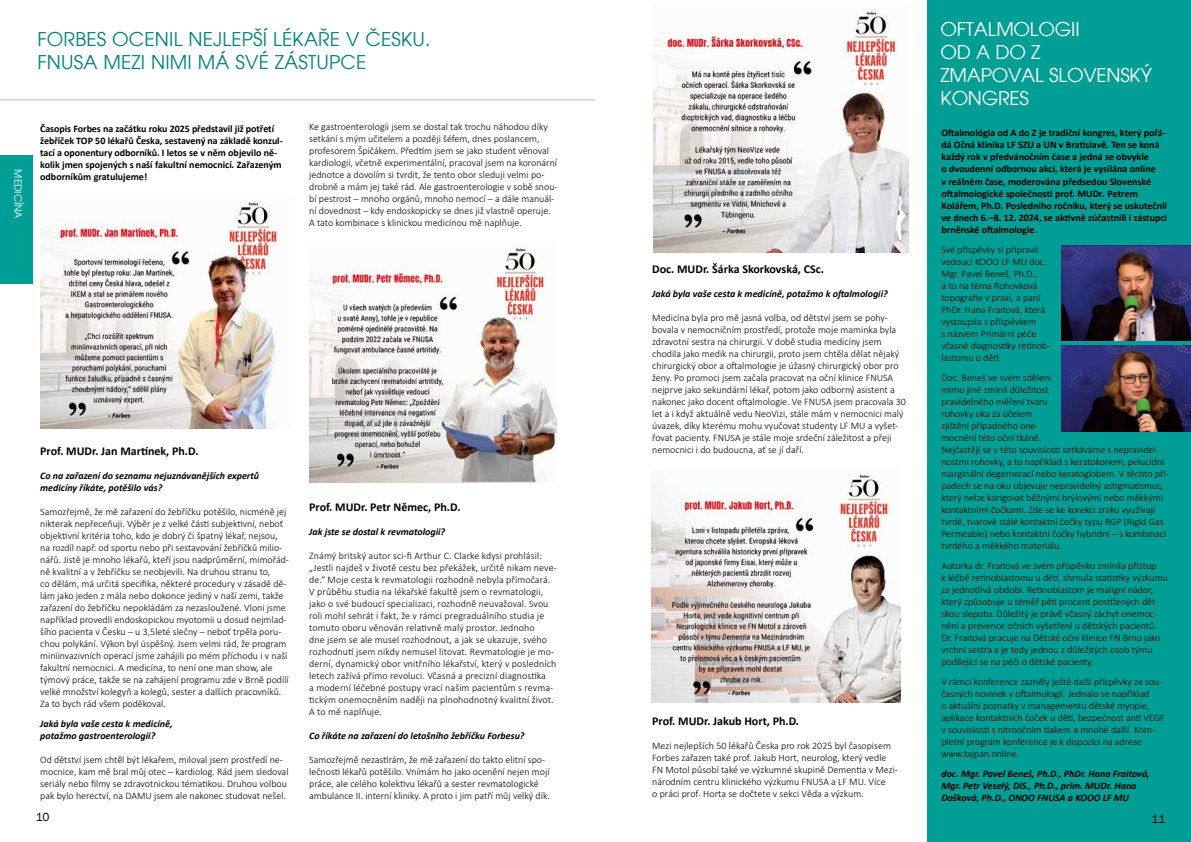
<style>
.page{position:relative;width:1191px;height:842px;background:#fff}
.page>*{position:absolute;margin:0;border:0;box-sizing:border-box;transform-origin:0 0}
.t1{font:19px/23px "Avalon CE";letter-spacing:.01em;color:#00827a}
.t2{font:19px/23px "Avalon CE";letter-spacing:-.01em;color:#fff}
.t3{font:700 12px "Calibri";color:#000}
.t4{font:12px "Franklin Gothic";color:#000}
.t5{font:300 10px/12px "Calibri";color:#000}
.t6{font:700 10px/12px "Calibri";color:#000}
.t7{font:italic 700 10px/12px "Calibri";color:#000}
.t8{font:10px "Avalon CE";color:#fff}
.s1{font-style:italic}
</style>
<div class="page">
<div style="left:927px;top:0;width:264px;height:842px;background:#009e94"></div>
<hr style="left:0;top:99px;width:595px;height:1px;background:#b8babd">
<div style="left:0;top:155px;width:33px;height:128px;background:#009e94"></div>
<img style="left:40px;top:202px;width:242px;height:226px">
<img style="left:309px;top:247px;width:247px;height:235px">
<img style="left:653px;top:9px;width:255px;height:243px">
<img style="left:651px;top:474px;width:249px;height:228px">
<img style="left:1061px;top:246px;width:130px;height:94px">
<img style="left:1061px;top:346px;width:130px;height:86px">
<h1 class="t1" style="left:37px;top:27px;width:394px">FORBES OCENIL NEJLEPŠÍ LÉKAŘE V ČESKU.<br>FNUSA MEZI NIMI MÁ SVÉ ZÁSTUPCE</h1>
<p class="t8" style="left:24px;top:169px;width:51px;rotate:90deg">MEDICÍNA</p>
<p class="t6" style="left:40px;top:122px;width:244px">Časopis Forbes na začátku roku 2025 představil již potřetí žebříček TOP 50 lékařů Česka, sestavený na základě konzul&shy;tací a oponentury odborníků. I letos se v něm objevilo ně&shy;kolik jmen spojených s naší fakultní nemocnicí<span class="s1">.</span> Zařazeným odborníkům gratulujeme!</p>
<p class="t5" style="left:309px;top:121px;width:250px">Ke gastroenterologii jsem se dostal tak trochu náhodou díky setkání s mým učitelem a později šéfem, dnes poslancem, profesorem Špičákem. Předtím jsem se jako student věnoval kardiologii, včetně experimentální, pracoval jsem na koronární jednotce a dovolím si tvrdit, že tento obor sleduji velmi po&shy;drobně a mám jej také rád. Ale gastroenterologie v sobě snou&shy;bí pestrost – mnoho orgánů, mnoho nemocí – a dále manuál&shy;ní dovednost – kdy endoskopicky se dnes již vlastně operuje.<br>A tato kombinace s klinickou medicínou mě naplňuje.</p>
<p class="t3" style="left:40px;top:442px;width:160px">Prof. MUDr. Jan Martínek, Ph.D.</p>
<p class="t7" style="left:40px;top:469px;width:220px">Co na zařazení do seznamu nejuznávanějších expertů medicíny říkáte, potěšilo vás?</p>
<p class="t5" style="left:40px;top:505px;width:250px">Samozřejmě, že mě zařazení do žebříčku potěšilo, nicméně jej nikterak nepřeceňuji. Výběr je z velké části subjektivní, neboť objektivní kritéria toho, kdo je dobrý či špatný lékař, nejsou, na rozdíl např. od sportu nebo při sestavování žebříčků milio&shy;nářů. Jistě je mnoho lékařů, kteří jsou nadprůměrní, mimořád&shy;ně kvalitní a v žebříčku se neobjevili. Na druhou stranu to,<br>co dělám, má určitá specifika, některé procedury v zásadě dě&shy;lám jako jeden z mála nebo dokonce jediný v naší zemi, takže zařazení do žebříčku nepokládám za nezasloužené. Vloni jsme například provedli endoskopickou myotomii u dosud nejmlad&shy;šího pacienta v Česku – u 3,5leté slečny – neboť trpěla poru&shy;chou polykání. Výkon byl úspěšný. Jsem velmi rád, že program miniinvazivních operací jsme zahájili po mém příchodu i v naší fakultní nemocnici. A medicína, to není one man show, ale týmový práce, takže se na zahájení programu zde v Brně podílí velké množství kolegyň a kolegů, sester a dalších pracovníků.<br>Za to bych rád všem poděkoval.</p>
<p class="t7" style="left:40px;top:717px;width:134px">Jaká byla vaše cesta k medicíně, potažmo gastroenterologii?</p>
<p class="t5" style="left:40px;top:753px;width:250px">Od dětství jsem chtěl být lékařem, miloval jsem prostředí ne&shy;mocnice, kam mě bral můj otec – kardiolog. Rád jsem sledoval seriály nebo filmy se zdravotnickou tématikou. Druhou volbou pak bylo herectví, na DAMU jsem ale nakonec studovat nešel.</p>
<p class="t4" style="left:36px;top:809px;width:15px">10</p>
<p class="t3" style="left:309px;top:499px;width:153px">Prof. MUDr. Petr Němec, Ph.D.</p>
<p class="t7" style="left:309px;top:525px;width:138px">Jak jste se dostal k revmatologii?</p>
<p class="t5" style="left:309px;top:550px;width:249px">Známý britský autor sci-fi Arthur C. Clarke kdysi prohlásil: „Jestli najdeš v životě cestu bez překážek, určitě nikam neve&shy;de.“ Moje cesta k revmatologii rozhodně nebyla přímočará.<br>V průběhu studia na lékařské fakultě jsem o revmatologii, jako o své budoucí specializaci, rozhodně neuvažoval. Svou roli mohl sehrát i fakt, že v rámci pregraduálního studia je tomuto oboru věnován relativně malý prostor. Jednoho<br>dne jsem se ale musel rozhodnout, a jak se ukazuje, svého rozhodnutí jsem nikdy nemusel litovat. Revmatologie je mo&shy;derní, dynamický obor vnitřního lékařství, který v posledních letech zažívá přímo revoluci. Včasná a precizní diagnostika<br>a moderní léčebné postupy vrací našim pacientům s revma&shy;tickým onemocněním naději na plnohodnotný kvalitní život.<br>A to mě naplňuje.</p>
<p class="t7" style="left:309px;top:729px;width:217px">Co říkáte na zařazení do letošního žebříčku Forbesu?</p>
<p class="t5" style="left:309px;top:754px;width:242px">Samozřejmě nezastírám, že mě zařazení do takto elitní spo&shy;lečnosti lékařů potěšilo. Vnímám ho jako ocenění nejen mojí práce, ale celého kolektivu lékařů a sester revmatologické ambulance II. interní kliniky. A proto i jim patří můj velký dík.</p>
<p class="t3" style="left:652px;top:261px;width:173px">Doc. MUDr. Šárka Skorkovská, CSc.</p>
<p class="t7" style="left:652px;top:288px;width:237px">Jaká byla vaše cesta k medicíně, potažmo k oftalmologii?</p>
<p class="t5" style="left:652px;top:312px;width:255px">Medicína byla pro mě jasná volba, od dětství jsem se pohy&shy;bovala v nemocničním prostředí, protože moje maminka byla zdravotní sestra na chirurgii. V době studia medicíny jsem chodila jako medik na chirurgii, proto jsem chtěla dělat nějaký chirurgický obor a oftalmologie je úžasný chirurgický obor pro ženy. Po promoci jsem začala pracovat na oční klinice FNUSA nejprve jako sekundární lékař, potom jako odborný asistent a nakonec jako docent oftalmologie. Ve FNUSA jsem pracovala 30 let a i když aktuálně vedu NeoVizi, stále mám v nemocnici malý úvazek, díky kterému mohu vyučovat studenty LF MU a vyšet&shy;řovat pacienty. FNUSA je stále moje srdeční záležitost a přeji nemocnici i do budoucna, ať se jí daří.</p>
<p class="t3" style="left:652px;top:713px;width:148px">Prof. MUDr. Jakub Hort, Ph.D.</p>
<p class="t5" style="left:652px;top:740px;width:247px">Mezi nejlepších 50 lékařů Česka pro rok 2025 byl časopisem Forbes zařazen také prof. Jakub Hort, neurolog, který vedle FN Motol působí také ve výzkumné skupině Dementia v Mezi&shy;národním centru klinického výzkumu FNUSA a LF MU. Více<br>o práci prof. Horta se dočtete v sekci Věda a výzkum<span class="s1">.</span></p>
<h1 class="t2" style="left:940px;top:18px;width:213px">OFTALMOLOGII<br>OD A DO Z<br>ZMAPOVAL SLOVENSKÝ<br>KONGRES</h1>
<p class="t6" style="left:941px;top:127px;width:227px">Oftalmológia od A do Z je tradiční kongres, který pořá&shy;dá Očná klinika LF SZU a UN v Bratislavě. Ten se koná každý rok v předvánočním čase a jedná se obvykle<br>o dvoudenní odbornou akci, která je vysílána online<br>v reálném čase, moderována předsedou Slovenské oftalmologické společnosti prof<span class="s1">.</span> MUDr<span class="s1">.</span> Petrem Kolářem, Ph<span class="s1">.</span>D<span class="s1">.</span> Posledního ročníku, který se uskutečnil ve dnech 6.–8. 12. 2024, se aktivně zúčastnili i zástupci brněnské oftalmologie.</p>
<p class="t5" style="left:941px;top:243px;width:111px">Své příspěvky si připravil vedoucí KOOO LF MU doc.<br>Mgr. Pavel Beneš, Ph.D.,<br>a to na téma Rohovková topografie v praxi, a paní<br>PhDr. Hana Fraitová, která vystoupila s příspěvkem<br>s názvem Primární péče včasné diagnostiky retinob&shy;lastomu u dětí.</p>
<p class="t5" style="left:941px;top:371px;width:229px">Doc. Beneš ve svém sdělení<br>mimo jiné zmínil důležitost<br>pravidelného měření tvaru<br>rohovky oka za účelem<br>zjištění případného one-<br>mocnění této oční tkáně.<br>Nejčastěji se v této souvislosti setkáváme s nepravidel&shy;nostmi rohovky, a to například s keratokonem, pelucidní marginální degernerací nebo keratoglobem. V těchto pří&shy;padech se na oku objevuje nepravidelný astigmatismus, který nelze korigovat běžnými brýlovými nebo měkkými kontaktními čočkami. Zde se ke korekci zraku využívají tvrdé, tvarově stálé kontaktní čočky typu RGP (Rigid Gas Permeable) nebo kontaktní čočky hybridní – s kombinací tvrdého a měkkého materiálu.</p>
<p class="t5" style="left:941px;top:559px;width:228px">Autorka dr. Fraitová ve svém příspěvku zmínila přístup<br>k léčbě retinoblastomu u dětí, shrnula statistiky výzkumu za jednotlivá období. Retinoblastom je maligní nádor, který způsobuje u téměř pěti procent postižených dět&shy;skou slepotu. Důležitý je právě včasný záchyt onemoc&shy;nění a prevence očních vyšetření u dětských pacientů.<br>Dr. Fraitová pracuje na Dětské oční klinice FN Brno jako vrchní sestra a je tedy jednou z důležitých osob týmu podílející se na péči o dětské pacienty.</p>
<p class="t5" style="left:941px;top:675px;width:225px">V rámci konference zazněly ještě další příspěvky ze sou&shy;časných novinek v oftalmologii. Jednalo se například<br>o aktuální poznatky v managementu dětské myopie, aplikace kontaktních čoček u dětí, bezpečnost anti VEGF v souvislosti s nitroočním tlakem a mnohé další. Kom&shy;pletní program konference je k dispozici na adrese www.tajpan.online.</p>
<p class="t7" style="left:941px;top:767px;width:210px">doc. Mgr. Pavel Beneš, Ph.D., PhDr. Hana Fraitová,<br>Mgr. Petr Veselý, DiS., Ph.D., prim. MUDr. Hana<br>Došková, Ph.D., ONOO FNUSA a KOOO LF MU</p>
<p class="t4" style="left:1151px;top:811px;width:15px">11</p>
</div>
